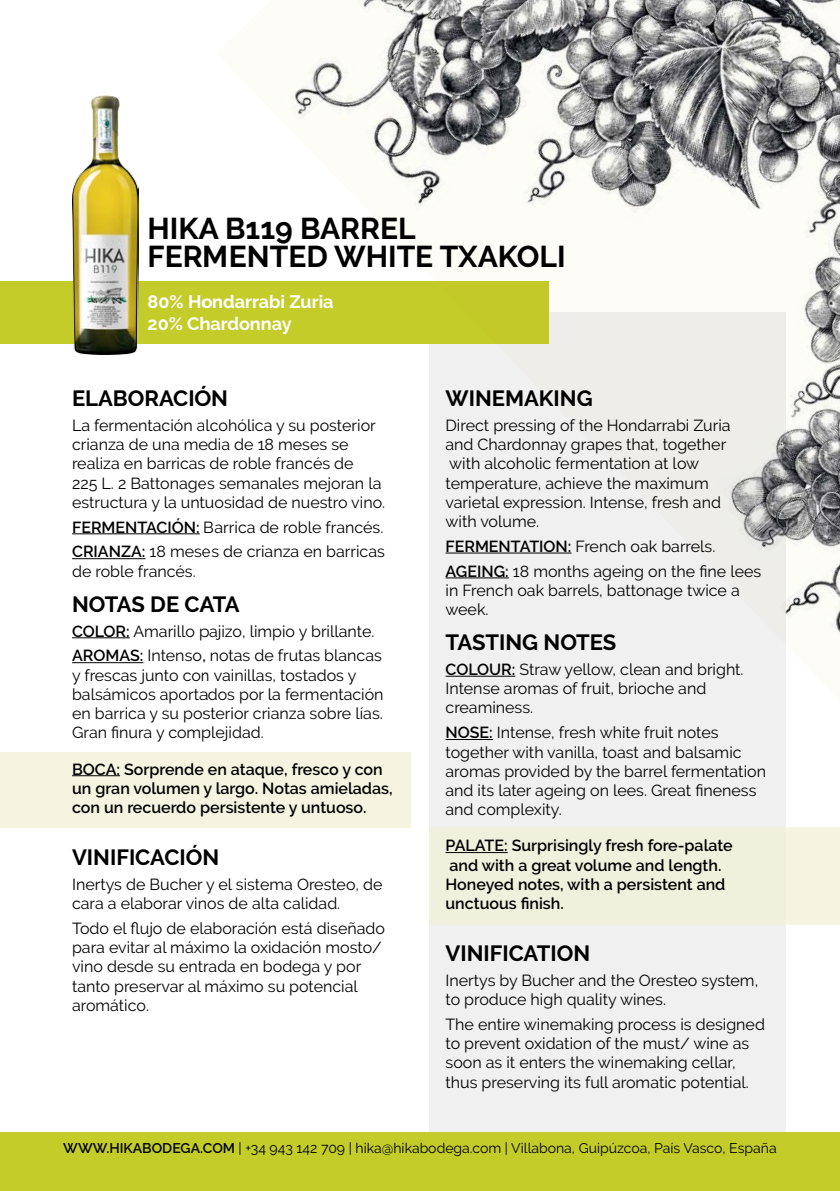
<style>
.page{position:relative;width:840px;height:1191px;background:#fff}
.page>*{position:absolute;margin:0;border:0;box-sizing:border-box;transform-origin:0 0}
.t1{font:700 30px/28px "Raleway";color:#000}
.t2{font:700 22px "Raleway";color:#000}
.t3{font:700 22px "Raleway";letter-spacing:-.02em;color:#000}
.t4{font:700 18px/21.6px "Raleway";color:#fff}
.t5{font:16px/19.2px "Raleway";color:#000}
.t6{font:600 16px/19.2px "Raleway";color:#000}
.t7{font:14px "Raleway";color:#000}
.s1{font-weight:600}
</style>
<div class="page">
<div style="left:429px;top:312px;width:356px;height:833px;background:#f0f0f1"></div>
<div style="left:0;top:1132px;width:839px;height:59px;background:#c4cc2a"></div>
<div style="left:429px;top:827px;width:410px;height:98px;background:#f1f2d8"></div>
<div style="left:0;top:752px;width:410px;height:75px;background:#f4f4e0"></div>
<div style="left:0;top:281px;width:547px;height:62px;background:#c4cc2a"></div>
<hr style="left:72px;top:533px;width:128px;height:1px;background:#000">
<hr style="left:72px;top:558px;width:73px;height:1px;background:#000">
<hr style="left:72px;top:637px;width:58px;height:1px;background:#000">
<hr style="left:72px;top:662px;width:71px;height:1px;background:#000">
<hr style="left:72px;top:775px;width:48px;height:1px;background:#000">
<img style="left:72px;top:96px;width:66px;height:258px">
<hr style="left:445px;top:739px;width:47px;height:1px;background:#000">
<hr style="left:445px;top:852px;width:62px;height:1px;background:#000">
<img style="left:216px;top:0;width:623px;height:719px">
<h1 class="t1" style="left:147px;top:215px;width:419px">HIKA B119 BARREL<br>FERMENTED WHITE TXAKOLI</h1>
<p class="t4" style="left:147px;top:291px;width:187px">80% Hondarrabi Zuria<br>20% Chardonnay</p>
<h2 class="t2" style="left:72px;top:386px;width:157px">ELABORACIÓN</h2>
<p class="t5" style="left:72px;top:415px;width:314px">La fermentación alcohólica y su posterior crianza de una media de 18 meses se realiza en barricas de roble francés de<br>225 L. 2 Battonages semanales mejoran la estructura y la untuosidad de nuestro vino.</p>
<p class="t5" style="left:72px;top:514px;width:314px;line-height:24.8px"><span class="s1">FERMENTACIÓN:</span> Barrica de roble francés.<br><span class="s1">CRIANZA:</span> 18 meses de crianza en barricas</p>
<p class="t5" style="left:72px;top:561px;width:125px">de roble francés.</p>
<h2 class="t3" style="left:72px;top:591px;width:169px">NOTAS DE CATA</h2>
<p class="t5" style="left:72px;top:618px;width:311px;line-height:24.8px"><span class="s1">COLOR:</span> Amarillo pajizo, limpio y brillante.<br><span class="s1">AROMAS:</span> Intenso, notas de frutas blancas</p>
<p class="t5" style="left:72px;top:665px;width:313px">y frescas junto con vainillas, tostados y balsámicos aportados por la fermentación en barrica y su posterior crianza sobre lías.<br>Gran finura y complejidad.</p>
<p class="t6" style="left:72px;top:759px;width:322px">BOCA: Sorprende en ataque, fresco y con un gran volumen y largo. Notas amieladas, con un recuerdo persistente y untuoso.</p>
<h2 class="t2" style="left:72px;top:844px;width:149px">VINIFICACIÓN</h2>
<p class="t5" style="left:72px;top:874px;width:312px">Inertys de Bucher y el sistema Oresteo, de cara a elaborar vinos de alta calidad.</p>
<p class="t5" style="left:72px;top:918px;width:314px">Todo el flujo de elaboración está diseñado para evitar al máximo la oxidación mosto/ vino desde su entrada en bodega y por tanto preservar al máximo su potencial aromático.</p>
<h2 class="t2" style="left:445px;top:386px;width:149px">WINEMAKING</h2>
<p class="t5" style="left:445px;top:415px;width:286px">Direct pressing of the Hondarrabi Zuria and Chardonnay grapes that, together with alcoholic fermentation at low temperature, achieve the maximum varietal expression. Intense, fresh and with volume.</p>
<p class="t5" style="left:445px;top:534px;width:317px;line-height:24.8px"><span class="s1">FERMENTATION:</span> French oak barrels.<br><span class="s1">AGEING:</span> 18 months ageing on the fine lees</p>
<p class="t5" style="left:445px;top:580px;width:295px">in French oak barrels, battonage twice a week.</p>
<h2 class="t2" style="left:445px;top:630px;width:172px">TASTING NOTES</h2>
<p class="t5" style="left:445px;top:659px;width:299px"><span class="s1">COLOUR:</span> Straw yellow, clean and bright.<br>Intense aromas of fruit, brioche and creaminess.</p>
<p class="t5" style="left:445px;top:723px;width:322px"><span class="s1">NOSE:</span> Intense, fresh white fruit notes together with vanilla, toast and balsamic aromas provided by the barrel fermentation and its later ageing on lees. Great fineness and complexity.</p>
<p class="t6" style="left:445px;top:836px;width:288px">PALATE: Surprisingly fresh fore-palate and with a great volume and length.<br>Honeyed notes, with a persistent and unctuous finish.</p>
<h2 class="t2" style="left:445px;top:940px;width:146px">VINIFICATION</h2>
<p class="t5" style="left:445px;top:970px;width:314px">Inertys by Bucher and the Oresteo system, to produce high quality wines.</p>
<p class="t5" style="left:445px;top:1014px;width:321px">The entire winemaking process is designed to prevent oxidation of the must/ wine as soon as it enters the winemaking cellar, thus preserving its full aromatic potential.</p>
<p class="t7" style="left:63px;top:1140px;width:714px"><span class="s1">WWW.HIKABODEGA.COM</span> | +34 943 142 709 | hika@hikabodega.com | Villabona, Guipúzcoa, País Vasco, España</p>
</div>
